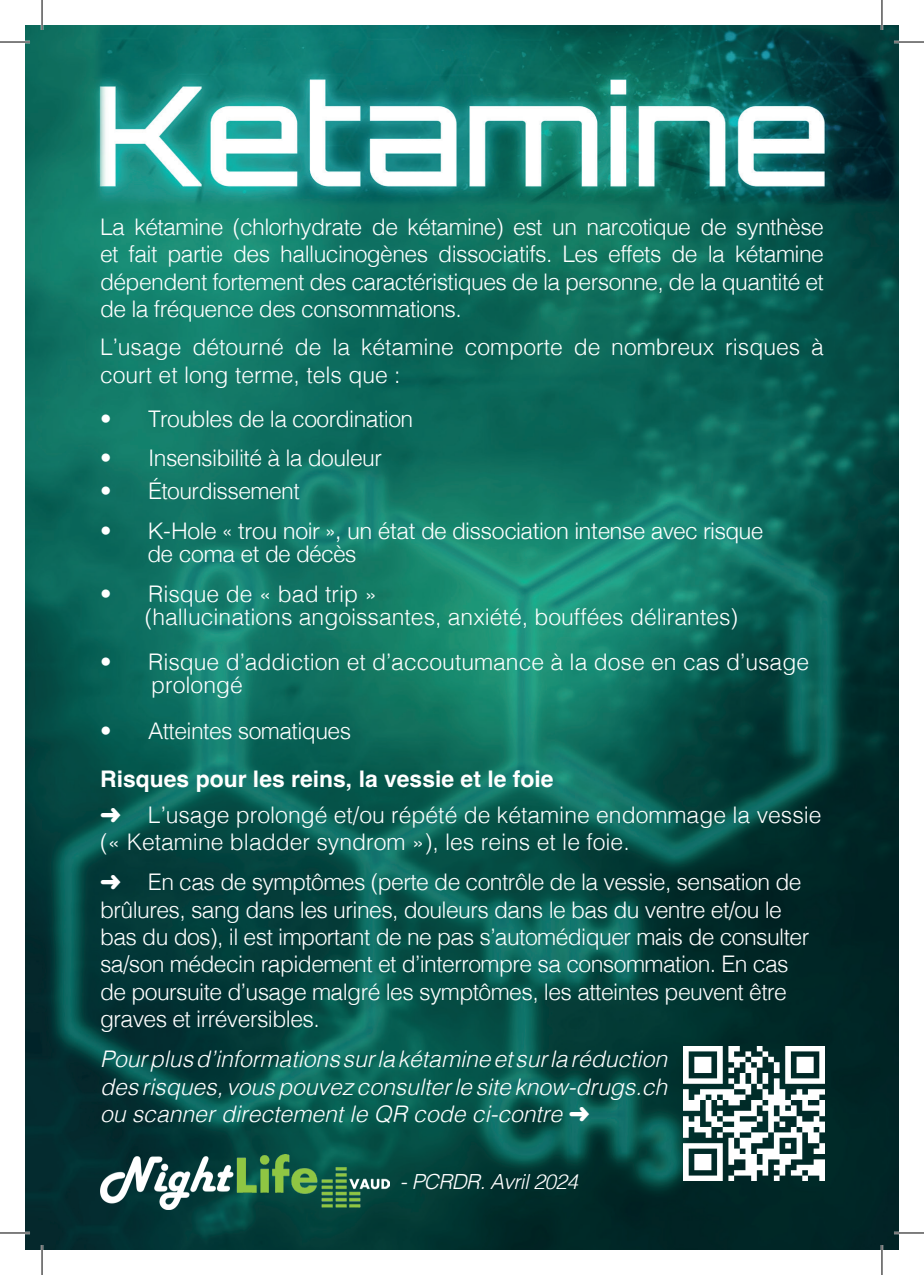
<style>
.page{position:relative;width:924px;height:1275px;background:#fff}
.page>*{position:absolute;margin:0;border:0;box-sizing:border-box;transform-origin:0 0}
.t1{font:300 22.8px/27.4px "Helvetica";letter-spacing:-.025em;color:#fff}
.t2{font:300 22.8px/22.8px "Helvetica";color:#fff}
.t3{font:italic 300 22.8px/27.4px "Helvetica";color:#fff;text-align:justify}
.t4{font:300 22.8px/22.8px "Helvetica Neue";color:#fff}
.t5{font:italic 300 20.8px "Helvetica";letter-spacing:-.025em;color:#fff}
.s1{font-family:"Helvetica"}
.s2{font-weight:700}
</style>
<div class="page">
<img style="left:25px;top:25px;width:873px;height:1225px">
<img style="left:100px;top:1154px;width:289px;height:55px">
<img style="left:683px;top:1047px;width:140px;height:133px">
<hr style="left:0;top:41px;width:30px;height:2px;background:#fff">
<hr style="left:893px;top:41px;width:30px;height:2px;background:#fff">
<hr style="left:0;top:1231px;width:30px;height:3px;background:#fff">
<hr style="left:893px;top:1231px;width:30px;height:3px;background:#fff">
<hr style="left:41px;top:0;width:2px;height:30px;background:#fff">
<hr style="left:41px;top:1245px;width:2px;height:30px;background:#fff">
<hr style="left:880px;top:0;width:2px;height:30px;background:#fff">
<hr style="left:880px;top:1245px;width:2px;height:30px;background:#fff">
<hr style="left:0;top:42px;width:30px;height:1px;background:#000">
<hr style="left:893px;top:42px;width:30px;height:1px;background:#000">
<hr style="left:0;top:1232px;width:30px;height:1px;background:#000">
<hr style="left:893px;top:1232px;width:30px;height:1px;background:#000">
<hr style="left:42px;top:0;width:1px;height:30px;background:#000">
<hr style="left:42px;top:1245px;width:1px;height:30px;background:#000">
<hr style="left:881px;top:0;width:1px;height:30px;background:#000">
<hr style="left:881px;top:1245px;width:1px;height:30px;background:#000">
<p class="t1" style="left:100px;top:211px;width:725px;text-align:justify">La kétamine (chlorhydrate de kétamine) est un narcotique de synthèse et fait partie des hallucinogènes dissociatifs. Les effets de la kétamine dépendent fortement des caractéristiques de la personne, de la quantité et de la fréquence des consommations.</p>
<p class="t2" style="left:100px;top:332px;width:725px;line-height:27.4px">L’usage détourné de la kétamine comporte de nombreux risques à court et long terme, tels que :</p>
<p class="t1" style="left:100px;top:404px;width:314px">• Troubles de la coordination</p>
<p class="t1" style="left:100px;top:442px;width:283px">• Insensibilité à la douleur</p>
<p class="t1" style="left:100px;top:476px;width:201px">• Étourdissement</p>
<p class="t4" style="left:148px;top:517px;width:616px;text-indent:-48px"><span class="s1">•</span> K-Hole « trou noir », un état de dissociation intense avec risque de coma et de décès</p>
<p class="t2" style="left:145px;top:580px;width:594px;text-indent:-45px">• Risque de « bad trip »<br>(hallucinations angoissantes, anxiété, bouffées délirantes)</p>
<p class="t2" style="left:151px;top:649px;width:659px;text-indent:-51px">• Risque d’addiction et d’accoutumance à la dose en cas d’usage prolongé</p>
<p class="t1" style="left:100px;top:715px;width:252px">• Atteintes somatiques</p>
<p class="t2" style="left:100px;top:760px;width:722px;line-height:35.2px"><span class="s2">Risques pour les reins, la vessie et le foie<br></span>➜ L’usage prolongé et/ou répété de kétamine endommage la vessie</p>
<p class="t1" style="left:100px;top:820px;width:702px;line-height:40px">(« Ketamine bladder syndrom »), les reins et le foie.<br>➜ En cas de symptômes (perte de contrôle de la vessie, sensation de</p>
<p class="t1" style="left:100px;top:894px;width:710px">brûlures, sang dans les urines, douleurs dans le bas du ventre et/ou le bas du dos), il est important de ne pas s’automédiquer mais de consulter sa/son médecin rapidement et d’interrompre sa consommation. En cas de poursuite d’usage malgré les symptômes, les atteintes peuvent être graves et irréversibles.</p>
<p class="t3" style="left:100px;top:1044px;width:568px">Pour plus d’informations sur la kétamine et sur la réduction des risques, vous pouvez consulter le site know-drugs.ch ou scanner directement le QR code ci-contre ➜</p>
<p class="t5" style="left:400px;top:1163px;width:179px">- PCRDR. Avril 2024</p>
</div>
